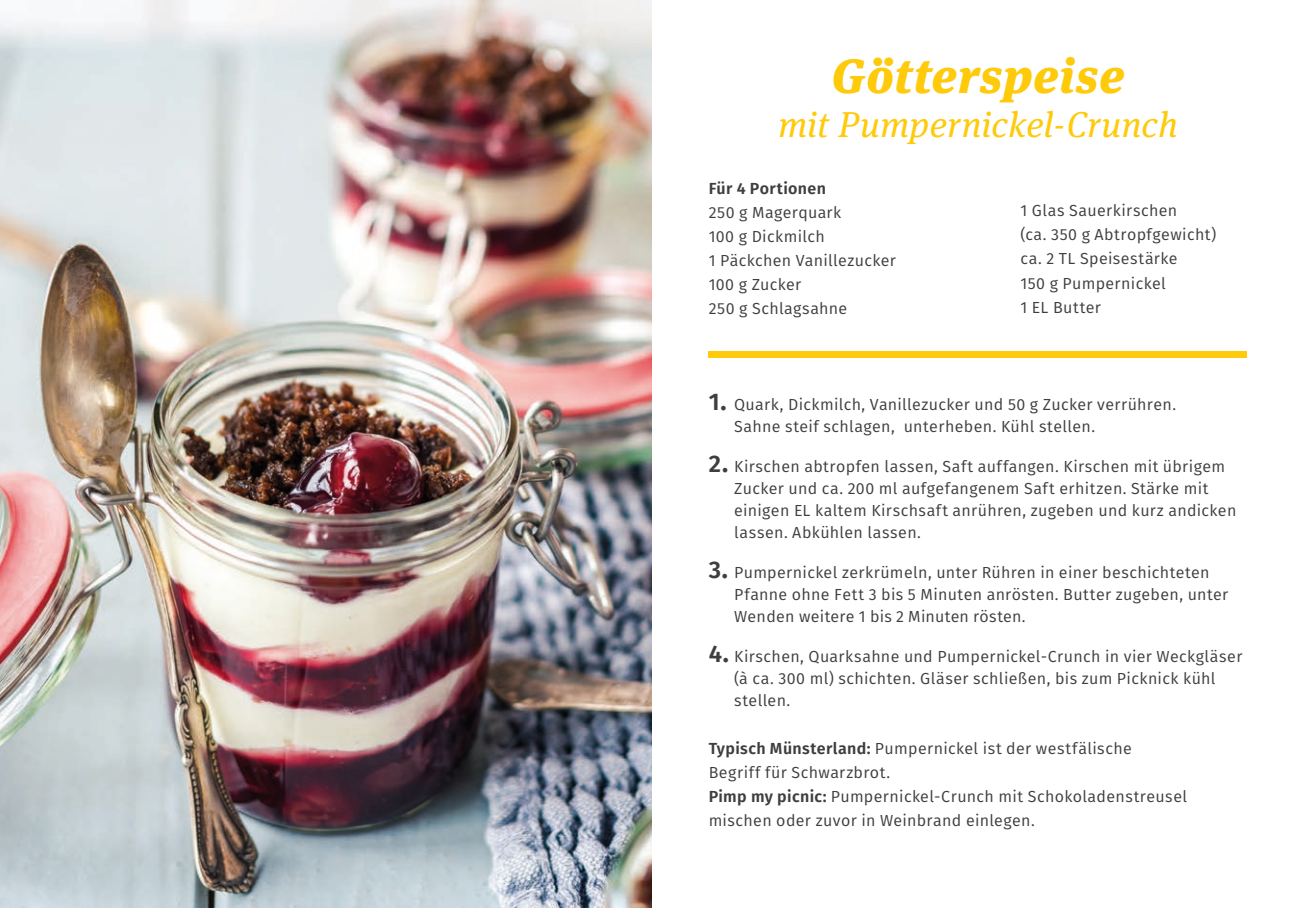
<style>
.page{position:relative;width:1304px;height:908px;background:#fff}
.page>*{position:absolute;margin:0;border:0;box-sizing:border-box;transform-origin:0 0}
.t1{font:italic 900 48px "Meta Serif OT";letter-spacing:.015em;color:#feca0a}
.t2{font:italic 36px "Meta Serif OT";letter-spacing:.01em;color:#feca0a}
.t3{font:16px/24px "Fira Sans";letter-spacing:.02em;color:#3e3e3f}
.t4{font:600 16px "Fira Sans";letter-spacing:.025em;color:#3e3e3f}
.s1{font-weight:600;font-size:24px}
.s2{font-family:"Meta Serif OT";font-style:italic;font-size:32px}
.s3{font-weight:600}
</style>
<div class="page">
<img style="left:0;top:0;width:652px;height:907px">
<div style="left:709px;top:351px;width:538px;height:6px;background:#feca0a"></div>
<h1 class="t1" style="left:831px;top:46px;width:295px">Götterspeise</h1>
<h2 class="t2" style="left:778px;top:102px;width:401px">mit Pumpernickel-Crunch</h2>
<p class="t4" style="left:709px;top:175px;width:119px">Für 4 Portionen</p>
<p class="t3" style="left:709px;top:199px;width:189px">250 g Magerquark<br>100 g Dickmilch<br>1 Päckchen Vanillezucker<br>100 g Zucker<br>250 g Schlagsahne</p>
<p class="t3" style="left:1020px;top:198px;width:197px">1 Glas Sauerkirschen<br>(ca. 350 g Abtropfgewicht) ca. 2 TL Speisestärke<br>150 g Pumpernickel<br>1 EL Butter</p>
<p class="t3" style="left:734px;top:392px;width:443px;line-height:22px;text-indent:-25px"><span class="s1">1</span><span class="s2">.</span> Quark, Dickmilch, Vanillezucker und 50 g Zucker verrühren.<br>Sahne steif schlagen, unterheben. Kühl stellen.</p>
<p class="t3" style="left:734px;top:454px;width:504px;line-height:22px;text-indent:-26px"><span class="s1">2</span><span class="s2">.</span> Kirschen abtropfen lassen, Saft auffangen. Kirschen mit übrigem Zucker und ca. 200 ml aufgefangenem Saft erhitzen. Stärke mit einigen EL kaltem Kirschsaft anrühren, zugeben und kurz andicken lassen. Abkühlen lassen.</p>
<p class="t3" style="left:734px;top:560px;width:496px;line-height:22px;text-indent:-26px"><span class="s1">3</span><span class="s2">.</span> Pumpernickel zerkrümeln, unter Rühren in einer beschichteten<br>Pfanne ohne Fett 3 bis 5 Minuten anrösten. Butter zugeben, unter<br>Wenden weitere 1 bis 2 Minuten rösten.</p>
<p class="t3" style="left:734px;top:644px;width:510px;line-height:22px;text-indent:-26px"><span class="s1">4</span><span class="s2">.</span> Kirschen, Quarksahne und Pumpernickel-Crunch in vier Weckgläser (à ca. 300 ml) schichten. Gläser schließen, bis zum Picknick kühl stellen.</p>
<p class="t3" style="left:709px;top:735px;width:480px"><span class="s3">Typisch Münsterland:</span> Pumpernickel ist der westfälische Begriff für Schwarzbrot.<br><span class="s3">Pimp my picnic:</span> Pumpernickel-Crunch mit Schokoladenstreusel mischen oder zuvor in Weinbrand einlegen.</p>
</div>
